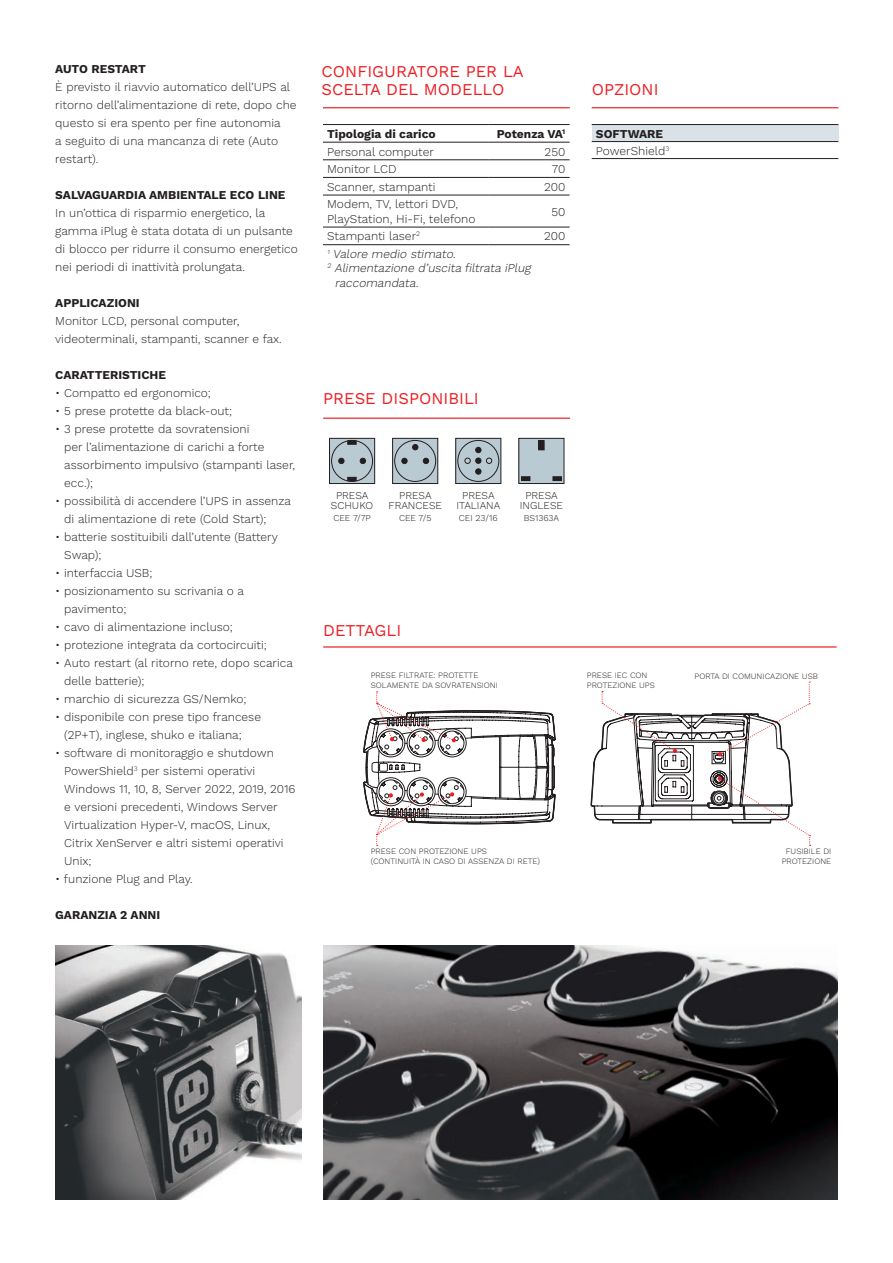
<style>
.page{position:relative;width:893px;height:1263px;background:#fff}
.page>*{position:absolute;margin:0;border:0;box-sizing:border-box;transform-origin:0 0}
.t1{font:16.5px/18px "Work Sans";color:#ee1d23}
.t2{font:300 12px/18px "Work Sans";color:#231f20}
.t3{font:700 12px "Work Sans";color:#231f20}
.t4{font:italic 300 12px "Work Sans";color:#231f20}
.t5{font:300 10.5px/10.5px "Work Sans";color:#231f20;text-align:center}
.t6{font:300 9px "Work Sans";color:#231f20}
.t7{font:300 8.25px/9.9px "Work Sans";color:#231f20}
.s1{font-weight:700}
</style>
<div class="page">
<img style="left:55px;top:945px;width:247px;height:254px">
<img style="left:323px;top:945px;width:515px;height:254px">
<hr style="left:323px;top:124px;width:166px;height:1px;background:#231f20">
<hr style="left:489px;top:124px;width:81px;height:1px;background:#231f20">
<hr style="left:323px;top:142px;width:166px;height:1px;background:#231f20">
<hr style="left:489px;top:142px;width:81px;height:1px;background:#231f20">
<hr style="left:323px;top:159px;width:166px;height:1px;background:#231f20">
<hr style="left:489px;top:159px;width:81px;height:1px;background:#231f20">
<hr style="left:323px;top:177px;width:166px;height:1px;background:#231f20">
<hr style="left:489px;top:177px;width:81px;height:1px;background:#231f20">
<hr style="left:323px;top:195px;width:166px;height:1px;background:#231f20">
<hr style="left:489px;top:195px;width:81px;height:1px;background:#231f20">
<hr style="left:323px;top:227px;width:166px;height:1px;background:#231f20">
<hr style="left:489px;top:227px;width:81px;height:1px;background:#231f20">
<hr style="left:323px;top:244px;width:166px;height:1px;background:#231f20">
<hr style="left:489px;top:244px;width:81px;height:1px;background:#231f20">
<div style="left:592px;top:125px;width:246px;height:17px;background:#dae2e7"></div>
<hr style="left:592px;top:124px;width:246px;height:1px;background:#231f20">
<hr style="left:592px;top:141px;width:246px;height:1px;background:#231f20">
<hr style="left:592px;top:158px;width:246px;height:1px;background:#231f20">
<hr style="left:323px;top:107px;width:247px;height:1px;background:#ee1d23">
<hr style="left:592px;top:107px;width:246px;height:1px;background:#ee1d23">
<svg style="left:457px;top:440px;width:42px;height:42px"></svg>
<div style="left:455px;top:438px;width:46px;height:46px;border:1px solid #231f20"></div>
<svg style="left:465px;top:447px;width:27px;height:27px"></svg>
<div style="left:457px;top:440px;width:42px;height:42px;border:1px solid #231f20;border-radius:50%"></div>
<div style="left:519px;top:438px;width:45px;height:45px;background:#bacad2"></div>
<div style="left:518px;top:438px;width:46px;height:46px;border:1px solid #231f20"></div>
<div style="left:521px;top:476px;width:9px;height:5px;border:1px solid #231f20"></div>
<div style="left:553px;top:476px;width:9px;height:5px;border:1px solid #231f20"></div>
<div style="left:539px;top:441px;width:5px;height:9px;background:#231f20"></div>
<div style="left:538px;top:440px;width:6px;height:10px;border:1px solid #231f20"></div>
<div style="left:329px;top:438px;width:46px;height:45px;background:#bacad2"></div>
<div style="left:329px;top:438px;width:46px;height:46px;border:1px solid #231f20"></div>
<svg style="left:338px;top:458px;width:6px;height:6px"></svg>
<svg style="left:360px;top:458px;width:6px;height:6px"></svg>
<div style="left:331px;top:440px;width:42px;height:42px;border:1px solid #231f20;border-radius:50%"></div>
<svg style="left:347px;top:440px;width:10px;height:5px"></svg>
<svg style="left:347px;top:477px;width:10px;height:5px"></svg>
<div style="left:393px;top:438px;width:45px;height:45px;background:#bacad2"></div>
<div style="left:392px;top:438px;width:46px;height:46px;border:1px solid #231f20"></div>
<svg style="left:401px;top:458px;width:6px;height:6px"></svg>
<svg style="left:423px;top:458px;width:6px;height:6px"></svg>
<div style="left:394px;top:440px;width:42px;height:42px;border:1px solid #231f20;border-radius:50%"></div>
<svg style="left:412px;top:444px;width:6px;height:6px"></svg>
<hr style="left:323px;top:418px;width:247px;height:1px;background:#ee1d23">
<svg style="left:590px;top:682px;width:221px;height:164px"></svg>
<svg style="left:363px;top:691px;width:193px;height:155px"></svg>
<hr style="left:323px;top:646px;width:514px;height:2px;background:#ee1d23">
<p class="t3" style="left:55px;top:62px;width:92px">AUTO RESTART</p>
<p class="t2" style="left:55px;top:78px;width:243px">È previsto il riavvio automatico dell’UPS al ritorno dell’alimentazione di rete, dopo che questo si era spento per fine autonomia<br>a seguito di una mancanza di rete (Auto restart).</p>
<p class="t3" style="left:55px;top:188px;width:232px">SALVAGUARDIA AMBIENTALE ECO LINE</p>
<p class="t2" style="left:55px;top:204px;width:244px">In un’ottica di risparmio energetico, la gamma iPlug è stata dotata di un pulsante di blocco per ridurre il consumo energetico nei periodi di inattività prolungata.</p>
<p class="t3" style="left:55px;top:296px;width:86px">APPLICAZIONI</p>
<p class="t2" style="left:55px;top:312px;width:228px">Monitor LCD, personal computer, videoterminali, stampanti, scanner e fax.</p>
<p class="t3" style="left:55px;top:368px;width:112px">CARATTERISTICHE</p>
<p class="t2" style="left:55px;top:384px;width:157px">• Compatto ed ergonomico;</p>
<p class="t2" style="left:55px;top:402px;width:178px">• 5 prese protette da black-out;</p>
<p class="t2" style="left:64px;top:420px;width:232px;text-indent:-9px">• 3 prese protette da sovratensioni<br>per l’alimentazione di carichi a forte assorbimento impulsivo (stampanti laser, ecc.);</p>
<p class="t2" style="left:64px;top:492px;width:228px;text-indent:-9px">• possibilità di accendere l’UPS in assenza di alimentazione di rete (Cold Start);</p>
<p class="t2" style="left:64px;top:528px;width:215px;text-indent:-9px">• batterie sostituibili dall’utente (Battery<br>Swap);</p>
<p class="t2" style="left:55px;top:564px;width:99px">• interfaccia USB;</p>
<p class="t2" style="left:64px;top:582px;width:181px;text-indent:-9px">• posizionamento su scrivania o a pavimento;</p>
<p class="t2" style="left:55px;top:618px;width:179px">• cavo di alimentazione incluso;</p>
<p class="t2" style="left:55px;top:636px;width:213px">• protezione integrata da cortocircuiti;</p>
<p class="t2" style="left:64px;top:654px;width:230px;text-indent:-9px">• Auto restart (al ritorno rete, dopo scarica delle batterie);</p>
<p class="t2" style="left:55px;top:690px;width:193px">• marchio di sicurezza GS/Nemko;</p>
<p class="t2" style="left:64px;top:708px;width:198px;text-indent:-9px">• disponibile con prese tipo francese (2P+T), inglese, shuko e italiana;</p>
<p class="t2" style="left:64px;top:744px;width:233px;text-indent:-9px">• software di monitoraggio e shutdown PowerShield<sup>3</sup> per sistemi operativi Windows 11, 10, 8, Server 2022, 2019, 2016 e versioni precedenti, Windows Server Virtualization Hyper-V, macOS, Linux, Citrix XenServer e altri sistemi operativi Unix;</p>
<p class="t2" style="left:55px;top:870px;width:139px">• funzione Plug and Play.</p>
<p class="t3" style="left:55px;top:908px;width:107px">GARANZIA 2 ANNI</p>
<h1 class="t1" style="left:322px;top:63px;width:204px">CONFIGURATORE PER LA<br>SCELTA DEL MODELLO</h1>
<p class="t3" style="left:327px;top:127px;width:110px">Tipologia di carico</p>
<p class="t3" style="left:497px;top:127px;width:70px">Potenza VA<sup>1</sup></p>
<p class="t2" style="left:327px;top:143px;width:108px">Personal computer</p>
<p class="t2" style="left:545px;top:143px;width:22px">250</p>
<p class="t2" style="left:327px;top:161px;width:71px">Monitor LCD</p>
<p class="t2" style="left:552px;top:161px;width:15px">70</p>
<p class="t2" style="left:327px;top:178px;width:110px">Scanner, stampanti</p>
<p class="t2" style="left:544px;top:178px;width:23px">200</p>
<p class="t2" style="left:327px;top:198px;width:150px;line-height:14.4px">Modem, TV, lettori DVD,<br>PlayStation, Hi-Fi, telefono</p>
<p class="t2" style="left:551px;top:203px;width:16px">50</p>
<p class="t2" style="left:327px;top:228px;width:94px">Stampanti laser<sup>2</sup></p>
<p class="t2" style="left:544px;top:228px;width:23px">200</p>
<p class="t4" style="left:327px;top:247px;width:132px"><sup>1</sup> Valore medio stimato.</p>
<p class="t4" style="left:327px;top:261px;width:208px"><sup>2</sup> Alimentazione d’uscita filtrata iPlug</p>
<p class="t4" style="left:335px;top:276px;width:88px">raccomandata.</p>
<h1 class="t1" style="left:592px;top:81px;width:68px">OPZIONI</h1>
<p class="t2" style="left:596px;top:126px;width:75px;line-height:17px"><span class="s1">SOFTWARE<br></span>PowerShield<sup>3</sup></p>
<h1 class="t1" style="left:323px;top:390px;width:157px">PRESE DISPONIBILI</h1>
<p class="t5" style="left:331px;top:490px;width:44px">PRESA<br>SCHUKO</p>
<p class="t6" style="left:333px;top:513px;width:39px">CEE 7/7P</p>
<p class="t5" style="left:388px;top:490px;width:55px">PRESA<br>FRANCESE</p>
<p class="t6" style="left:399px;top:513px;width:34px">CEE 7/5</p>
<p class="t5" style="left:457px;top:490px;width:45px">PRESA<br>ITALIANA</p>
<p class="t6" style="left:459px;top:513px;width:40px">CEI 23/16</p>
<p class="t5" style="left:520px;top:490px;width:45px">PRESA<br>INGLESE</p>
<p class="t6" style="left:524px;top:513px;width:37px">BS1363A</p>
<h1 class="t1" style="left:323px;top:622px;width:80px">DETTAGLI</h1>
<p class="t7" style="left:371px;top:670px;width:129px">PRESE FILTRATE: PROTETTE<br>SOLAMENTE DA SOVRATENSIONI</p>
<p class="t7" style="left:587px;top:670px;width:70px">PRESE IEC CON<br>PROTEZIONE UPS</p>
<p class="t7" style="left:694px;top:672px;width:125px">PORTA DI COMUNICAZIONE USB</p>
<p class="t7" style="left:371px;top:846px;width:171px">PRESE CON PROTEZIONE UPS<br>(CONTINUITÀ IN CASO DI ASSENZA DI RETE)</p>
<p class="t7" style="left:782px;top:846px;width:51px;text-align:center">FUSIBILE DI<br>PROTEZIONE</p>
</div>
